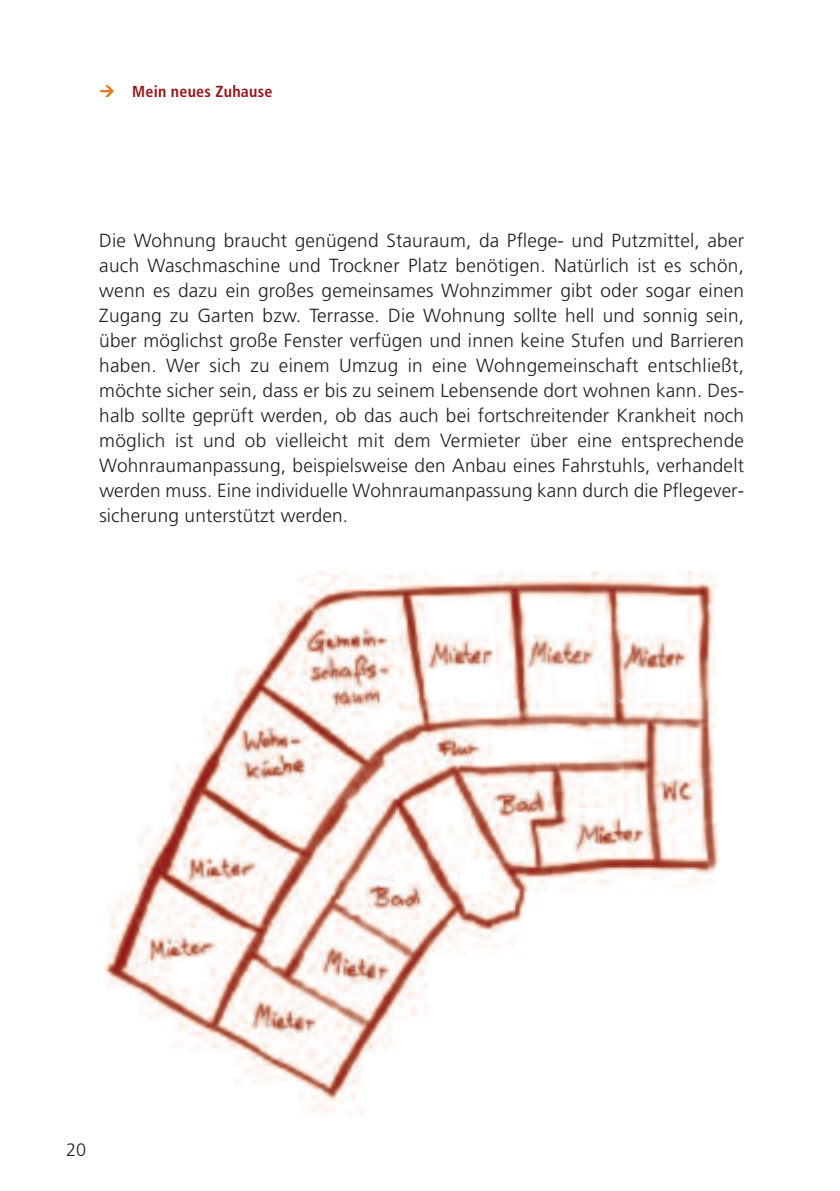
<style>
.page{position:relative;width:840px;height:1191px;background:#fff}
.page>*{position:absolute;margin:0;border:0;box-sizing:border-box;transform-origin:0 0}
.t1{font:300 19px/25px "Frutiger";letter-spacing:.01em;color:#231f20;text-align:justify}
.t2{font:300 18px "Frutiger";color:#231f20}
.t3{font:700 condensed 16px "Frutiger";letter-spacing:.015em;color:#971619}
</style>
<div class="page">
<img style="left:105px;top:571px;width:614px;height:545px">
<p class="t3" style="left:132px;top:85px;width:142px">Mein neues Zuhause</p>
<p class="t1" style="left:99px;top:229px;width:646px">Die Wohnung braucht genügend Stauraum, da Pflege- und Putzmittel, aber auch Waschmaschine und Trockner Platz benötigen. Natürlich ist es schön, wenn es dazu ein großes gemeinsames Wohnzimmer gibt oder sogar einen Zugang zu Garten bzw. Terrasse. Die Wohnung sollte hell und sonnig sein, über möglichst große Fenster verfügen und innen keine Stufen und Barrieren haben. Wer sich zu einem Umzug in eine Wohngemeinschaft entschließt, möchte sicher sein, dass er bis zu seinem Lebensende dort wohnen kann. Des&shy;halb sollte geprüft werden, ob das auch bei fortschreitender Krankheit noch möglich ist und ob vielleicht mit dem Vermieter über eine entsprechende Wohnraumanpassung, beispielsweise den Anbau eines Fahrstuhls, verhandelt werden muss. Eine individuelle Wohnraumanpassung kann durch die Pflegever&shy;sicherung unterstützt werden.</p>
<p class="t2" style="left:66px;top:1142px;width:22px">20</p>
</div>
